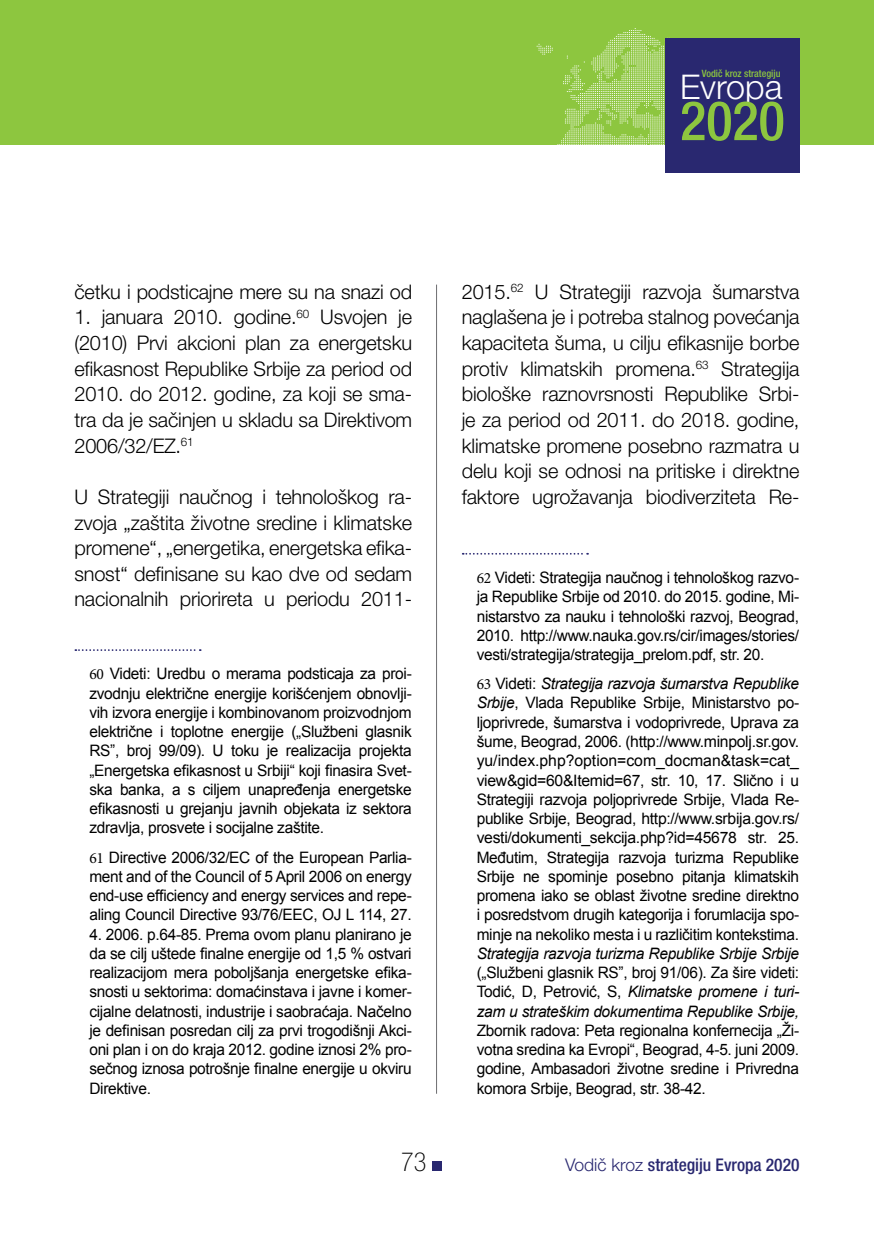
<style>
.page{position:relative;width:874px;height:1241px;background:#fff}
.page>*{position:absolute;margin:0;border:0;box-sizing:border-box;transform-origin:0 0}
.t1{font:500 condensed 54.43px "Helvetica Neue LT Pro";color:#8dc63f}
.t2{font:300 34.12px "Helvetica Neue LT Pro";color:#fff}
.t3{font:100 condensed 26.25px "Helvetica Neue LT Std";color:#000}
.t4{font:300 20.12px/25.6px "Helvetica Neue LT Pro";letter-spacing:-.01em;color:#000;text-align:justify}
.t5{font:500 condensed 17.5px "Helvetica Neue LT Pro";color:#292870}
.t6{font:15.75px/19.2px "Arial";letter-spacing:-.02em;color:#000;text-align:justify}
.t7{font:italic 15.75px "Arial";letter-spacing:-.02em;color:#000}
.t8{font:500 condensed 10.15px "Helvetica Neue LT Pro";color:#8dc63f}
.s1{font-family:"Minion Pro"}
.s2{font-style:italic}
.s3{font-weight:300;font-stretch:normal}
</style>
<div class="page">
<div style="left:432px;top:1160px;width:10px;height:10px;background:#292870"></div>
<div style="left:0;top:0;width:873px;height:145px;background:#8dc63f"></div>
<svg style="left:536px;top:28px;width:132px;height:117px"></svg>
<div style="left:665px;top:38px;width:134px;height:134px;background:#292870"></div>
<hr style="left:436px;top:284px;width:1px;height:809px;background:#6d6e71">
<svg style="left:75px;top:649px;width:126px;height:2px"></svg>
<svg style="left:462px;top:553px;width:125px;height:1px"></svg>
<p class="t8" style="left:701px;top:68px;width:80px">Vodič kroz strategiju</p>
<h2 class="t2" style="left:679px;top:66px;width:104px">Evropa</h2>
<h1 class="t1" style="left:679px;top:88px;width:106px">2020</h1>
<p class="t4" style="left:74px;top:278px;width:339px">četku i podsticajne mere su na snazi od</p>
<p class="t4" style="left:74px;top:304px;width:339px">1. januara 2010. godine.<sup>60</sup> Usvojen je (2010) Prvi akcioni plan za energetsku efikasnost Republike Srbije za period od 2010. do 2012. godine, za koji se sma&shy;tra da je sačinjen u skladu sa Direktivom 2006/32/EZ.<sup>61</sup></p>
<p class="t4" style="left:74px;top:483px;width:339px">U Strategiji naučnog i tehnološkog ra&shy;zvoja „zaštita životne sredine i klimatske promene“, „energetika, energetska efika&shy;snost“ definisane su kao dve od sedam nacionalnih priorireta u periodu 2011-</p>
<p class="t6" style="left:89px;top:664px;width:324px"><span class="s1">60</span> Videti: Uredbu o merama podsticaja za proi&shy;zvodnju električne energije korišćenjem obnovlji&shy;vih izvora energije i kombinovanom proizvodnjom električne i toplotne energije („Službeni glasnik RS”, broj 99/09). U toku je realizacija projekta „Energetska efikasnost u Srbiji“ koji finasira Svet&shy;ska banka, a s ciljem unapređenja energetske efikasnosti u grejanju javnih objekata iz sektora zdravlja, prosvete i socijalne zaštite.</p>
<p class="t6" style="left:89px;top:847px;width:324px"><span class="s1">61</span> Directive 2006/32/EC of the European Parlia&shy;ment and of the Council of 5 April 2006 on energy end-use efficiency and energy services and repe&shy;aling Council Directive 93/76/EEC, OJ L 114, 27.</p>
<p class="t6" style="left:89px;top:924px;width:324px">4. 2006. p.64-85. Prema ovom planu planirano je da se cilj uštede finalne energije od 1,5 % ostvari realizacijom mera poboljšanja energetske efika&shy;snosti u sektorima: domaćinstava i javne i komer&shy;cijalne delatnosti, industrije i saobraćaja. Načelno je definisan posredan cilj za prvi trogodišnji Akci&shy;oni plan i on do kraja 2012. godine iznosi 2% pro&shy;sečnog iznosa potrošnje finalne energije u okviru Direktive.</p>
<p class="t4" style="left:461px;top:278px;width:339px">2015.<sup>62</sup> U Strategiji razvoja šumarstva naglašena je i potreba stalnog povećanja kapaciteta šuma, u cilju efikasnije borbe protiv klimatskih promena.<sup>63</sup> Strategija biološke raznovrsnosti Republike Srbi&shy;je za period od 2011. do 2018. godine, klimatske promene posebno razmatra u delu koji se odnosi na pritiske i direktne faktore ugrožavanja biodiverziteta Re-</p>
<p class="t6" style="left:476px;top:568px;width:324px"><span class="s1">62</span> Videti: Strategija naučnog i tehnološkog razvo&shy;ja Republike Srbije od 2010. do 2015. godine, Mi&shy;nistarstvo za nauku i tehnološki razvoj, Beograd, 2010. http://www.nauka.gov.rs/cir/images/stories/ vesti/strategija/strategija_prelom.pdf, str. 20.</p>
<p class="t6" style="left:476px;top:674px;width:324px"><span class="s1">63</span> Videti: <span class="s2">Strategija razvoja šumarstva Republike Srbije</span>, Vlada Republike Srbije, Ministarstvo po&shy;ljoprivrede, šumarstva i vodoprivrede, Uprava za šume, Beograd, 2006. (http://www.minpolj.sr.gov. yu/index.php?option=com_docman&amp;task=cat_ view&amp;gid=60&amp;Itemid=67, str. 10, 17. Slično i u Strategiji razvoja poljoprivrede Srbije, Vlada Re&shy;publike Srbije, Beograd, http://www.srbija.gov.rs/ vesti/dokumenti_sekcija.php?id=45678 str. 25.<br>Međutim, Strategija razvoja turizma Republike Srbije ne spominje posebno pitanja klimatskih promena iako se oblast životne sredine direktno i posredstvom drugih kategorija i forumlacija spo&shy;minje na nekoliko mesta i u različitim kontekstima.</p>
<p class="t7" style="left:476px;top:943px;width:324px">Strategija razvoja turizma Republike Srbije Srbije</p>
<p class="t6" style="left:476px;top:962px;width:324px">(„Službeni glasnik RS”, broj 91/06). Za šire videti:<br>Todić, D, Petrović, S, <span class="s2">Klimatske promene i turi&shy;zam u strateškim dokumentima Republike Srbije,</span></p>
<p class="t6" style="left:476px;top:1020px;width:324px">Zbornik radova: Peta regionalna konfernecija „Ži&shy;votna sredina ka Evropi“, Beograd, 4-5. juni 2009. godine, Ambasadori životne sredine i Privredna komora Srbije, Beograd, str. 38-42.</p>
<h3 class="t3" style="left:401px;top:1146px;width:27px">73</h3>
<p class="t5" style="left:564px;top:1153px;width:236px"><span class="s3">Vodič kroz</span> strategiju Evropa 2020</p>
</div>
